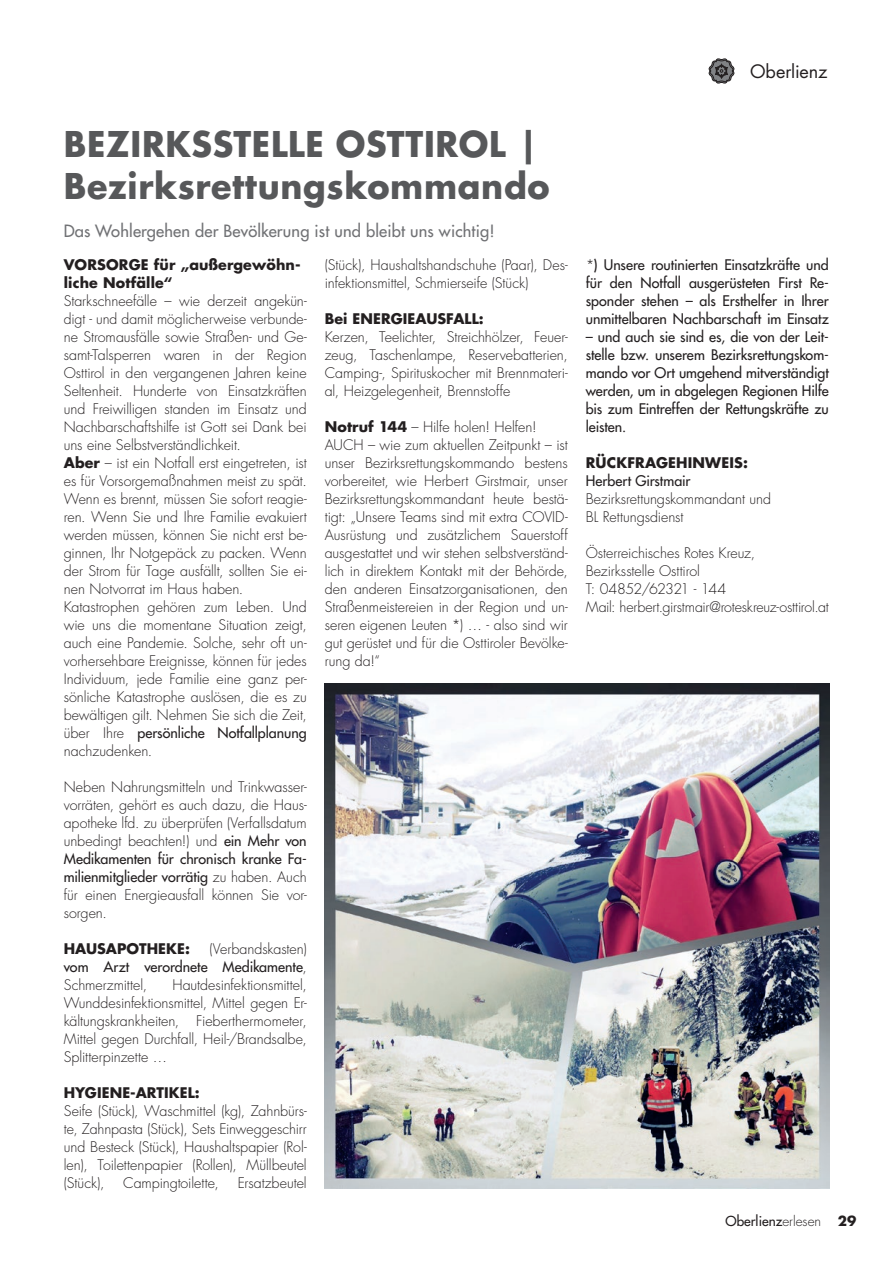
<style>
.page{position:relative;width:893px;height:1263px;background:#fff}
.page>*{position:absolute;margin:0;border:0;box-sizing:border-box;transform-origin:0 0}
.t1{font:700 34.5px/42px "Futura LT Pro";letter-spacing:.02em;color:#57585a}
.t2{font:18px "Futura LT Pro";letter-spacing:-.005em;color:#231f20}
.t3{font:500 16.5px "Futura LT Pro";letter-spacing:.01em;color:#717275}
.t4{font:300 14.25px/18px "Futura LT Pro";letter-spacing:-.005em;color:#231f20}
.t5{font:500 14.25px/18px "Futura LT Pro";color:#231f20;text-align:justify}
.t6{font:700 14.25px/18px "Futura LT Pro";letter-spacing:.01em;color:#231f20}
.t7{font:500 13.5px "Futura LT Pro";color:#231f20}
.s1{font-weight:700}
.s2{font-weight:500}
.s3{font-weight:300}
</style>
<div class="page">
<svg style="left:708px;top:58px;width:27px;height:26px"></svg>
<img style="left:325px;top:684px;width:504px;height:504px">
<p class="t2" style="left:750px;top:59px;width:79px">Oberlienz</p>
<h1 class="t1" style="left:64px;top:122px;width:487px">BEZIRKSSTELLE OSTTIROL |<br>Bezirksrettungskommando</h1>
<p class="t3" style="left:64px;top:218px;width:432px">Das Wohlergehen der Bevölkerung ist und bleibt uns wichtig!</p>
<p class="t6" style="left:64px;top:255px;width:238px">VORSORGE für „außergewöhn&shy;liche Notfälle“</p>
<p class="t4" style="left:64px;top:292px;width:245px">Starkschneefälle – wie derzeit angekün&shy;digt - und damit möglicherweise verbunde&shy;ne Stromausfälle sowie Straßen- und Ge&shy;samt-Talsperren waren in der Region Osttirol in den vergangenen Jahren keine Seltenheit. Hunderte von Einsatzkräften und Freiwilligen standen im Einsatz und Nachbarschaftshilfe ist Gott sei Dank bei uns eine Selbstverständlichkeit.<br><span class="s1">Aber</span> – ist ein Notfall erst eingetreten, ist es für Vorsorgemaßnahmen meist zu spät.<br>Wenn es brennt, müssen Sie sofort reagie&shy;ren. Wenn Sie und Ihre Familie evakuiert werden müssen, können Sie nicht erst be&shy;ginnen, Ihr Notgepäck zu packen. Wenn der Strom für Tage ausfällt, sollten Sie ei&shy;nen Notvorrat im Haus haben.<br>Katastrophen gehören zum Leben. Und wie uns die momentane Situation zeigt, auch eine Pandemie. Solche, sehr oft un&shy;vorhersehbare Ereignisse, können für jedes Individuum, jede Familie eine ganz per&shy;sönliche Katastrophe auslösen, die es zu bewältigen gilt. Nehmen Sie sich die Zeit, über Ihre <span class="s2">persönliche Notfallplanung </span>nachzudenken.</p>
<p class="t4" style="left:64px;top:778px;width:244px;text-align:justify">Neben Nahrungsmitteln und Trinkwasser&shy;vorräten, gehört es auch dazu, die Haus&shy;apotheke lfd. zu überprüfen (Verfallsdatum unbedingt beachten!) und <span class="s2">ein Mehr von Medikamenten für chronisch kranke Fa&shy;milienmitglieder vorrätig</span> zu haben. Auch für einen Energieausfall können Sie vor&shy;sorgen.</p>
<p class="t6" style="left:64px;top:939px;width:128px">HAUSAPOTHEKE:</p>
<p class="t4" style="left:325px;top:256px;width:244px">(Stück), Haushaltshandschuhe (Paar), Des&shy;infektionsmittel, Schmierseife (Stück)</p>
<p class="t6" style="left:325px;top:309px;width:160px">Bei ENERGIEAUSFALL:</p>
<p class="t4" style="left:325px;top:328px;width:244px;text-align:justify">Kerzen, Teelichter, Streichhölzer, Feuer&shy;zeug, Taschenlampe, Reservebatterien, Camping-, Spirituskocher mit Brennmateri&shy;al, Heizgelegenheit, Brennstoffe</p>
<p class="t4" style="left:325px;top:418px;width:245px"><span class="s1">Notruf 144</span> – Hilfe holen! Helfen!<br>AUCH – wie zum aktuellen Zeitpunkt – ist unser Bezirksrettungskommando bestens vorbereitet, wie Herbert Girstmair, unser Bezirksrettungskommandant heute bestä&shy;tigt: „Unsere Teams sind mit extra COVID-Ausrüstung und zusätzlichem Sauerstoff ausgestattet und wir stehen selbstverständ&shy;lich in direktem Kontakt mit der Behörde, den anderen Einsatzorganisationen, den Straßenmeistereien in der Region und un&shy;seren eigenen Leuten *) … - also sind wir gut gerüstet und für die Osttiroler Bevölke&shy;rung da!“</p>
<p class="t4" style="left:64px;top:940px;width:244px;text-align:justify;text-indent:146px">(Verbandskasten) <span class="s2">vom Arzt verordnete Medikamente</span>, Schmerzmittel,</p>
<p class="t4" style="left:64px;top:976px;width:244px;text-align:justify;text-indent:109px">Hautdesinfektionsmittel, Wunddesinfektionsmittel, Mittel gegen Er&shy;kältungskrankheiten, Fieberthermometer, Mittel gegen Durchfall, Heil-/Brandsalbe, Splitterpinzette …</p>
<p class="t6" style="left:64px;top:1083px;width:138px">HYGIENE-ARTIKEL:</p>
<p class="t4" style="left:64px;top:1102px;width:245px;text-align:justify">Seife (Stück), Waschmittel (kg), Zahnbürs&shy;te, Zahnpasta (Stück), Sets Einweggeschirr und Besteck (Stück), Haushaltspapier (Rol&shy;len), Toilettenpapier (Rollen), Müllbeutel (Stück),</p>
<p class="t4" style="left:123px;top:1174px;width:97px">Campingtoilette,</p>
<p class="t4" style="left:238px;top:1174px;width:71px">Ersatzbeutel</p>
<p class="t5" style="left:586px;top:255px;width:245px"><span class="s3">*</span>) Unsere routinierten Einsatzkräfte und für den Notfall ausgerüsteten First Re&shy;sponder stehen – als Ersthelfer in Ihrer unmittelbaren Nachbarschaft im Einsatz</p>
<p class="t5" style="left:586px;top:327px;width:245px">– und auch sie sind es, die von der Leit&shy;stelle bzw. unserem Bezirksrettungskom&shy;mando vor Ort umgehend mitverständigt werden, um in abgelegen Regionen Hilfe bis zum Eintreffen der Rettungskräfte zu leisten.</p>
<p class="t6" style="left:586px;top:453px;width:164px">RÜCKFRAGEHINWEIS:</p>
<p class="t5" style="left:586px;top:471px;width:106px">Herbert Girstmair</p>
<p class="t4" style="left:586px;top:490px;width:187px">Bezirksrettungskommandant und<br>BL Rettungsdienst</p>
<p class="t4" style="left:586px;top:544px;width:244px">Österreichisches Rotes Kreuz,<br>Bezirksstelle Osttirol<br>T: 04852/62321 - 144<br>Mail: herbert.girstmair@roteskreuz-osttirol.at</p>
<p class="t7" style="left:726px;top:1211px;width:132px">Oberlienz<span class="s3">erlesen</span> <span class="s1">29</span></p>
</div>
